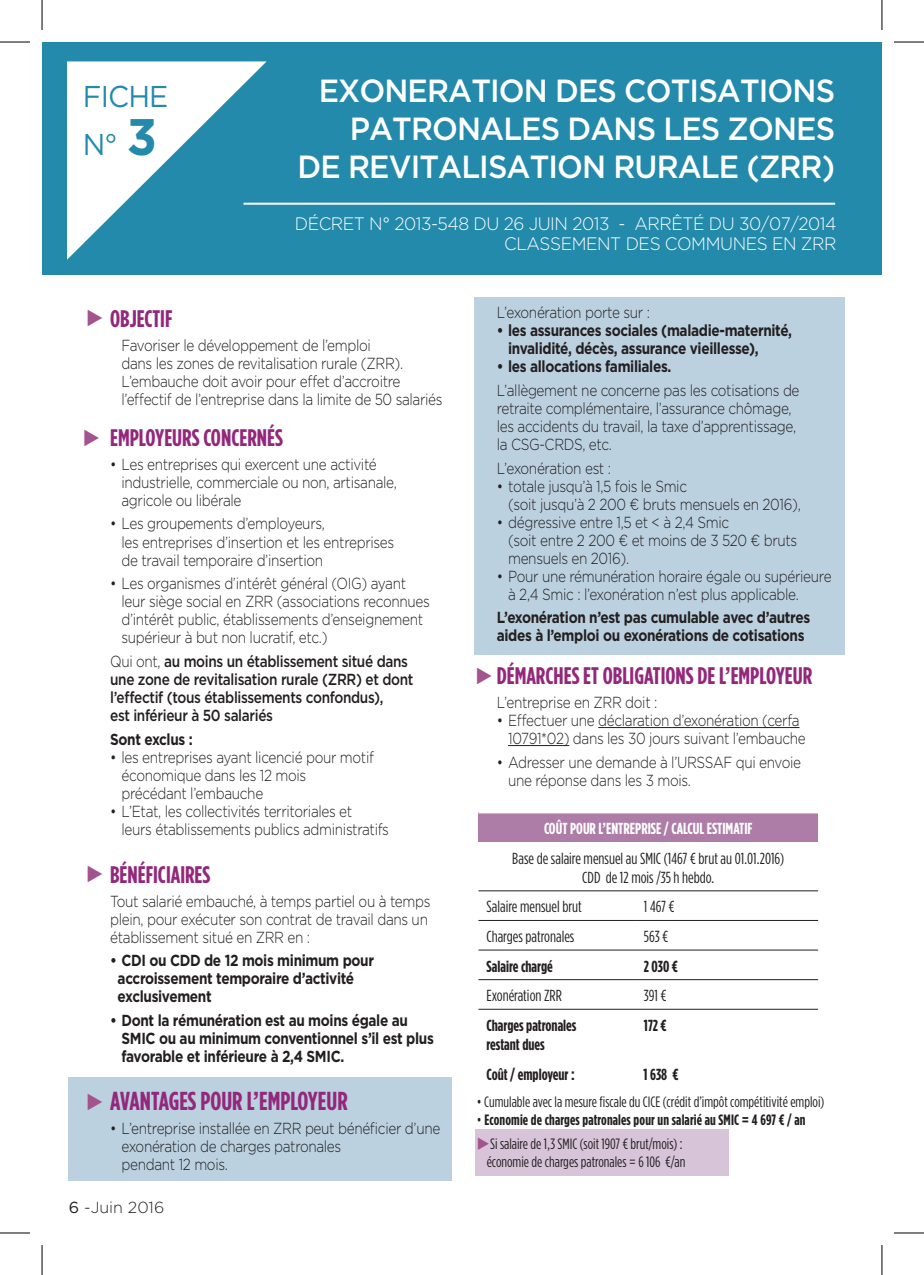
<style>
.page{position:relative;width:924px;height:1275px;background:#fff}
.page>*{position:absolute;margin:0;border:0;box-sizing:border-box;transform-origin:0 0}
.t1{font:500 32px/38.4px "Gotham";letter-spacing:-.03em;color:#fff;text-align:right;scale:.95 1}
.t2{font:30px/47.8px "Gotham";letter-spacing:-.03em;color:#238aab;scale:.95 1}
.t3{font:700 condensed 26px "Gotham HTF";color:#93287b}
.t4{font:700 condensed 24px "Gotham HTF";color:#93287b}
.t5{font:300 18px/20px "Gotham";letter-spacing:-.025em;color:#fff;text-align:right;scale:.95 1}
.t6{font:300 16px/18px "Gotham";letter-spacing:-.025em;color:#231f20;scale:.85 1}
.t7{font:700 16px/18px "Gotham";letter-spacing:-.025em;color:#231f20;scale:.85 1}
.t8{font:500 16px/18px "Gotham";letter-spacing:-.025em;color:#231f20;scale:.85 1}
.t9{font:condensed 16px/19.2px "Gotham HTF";color:#231f20;text-align:center}
.t10{font:700 condensed 16px/19.2px "Gotham HTF";color:#231f20}
.t11{font:700 condensed 16px "Gotham HTF";color:#fff}
.t12{font:300 16px "Gotham";color:#231f20}
.t13{font:condensed 15px/18px "Gotham HTF";color:#231f20;text-align:right}
.t14{font:700 condensed 15px "Gotham HTF";letter-spacing:.01em;color:#231f20}
.s1{font-weight:700;font-size:51.4px}
.s2{font-weight:300}
.s3{font-weight:400}
.s4{color:#a3538e}
</style>
<div class="page">
<div style="left:475px;top:1129px;width:253px;height:47px;background:#d8c4d8"></div>
<div style="left:474px;top:298px;width:370px;height:357px;background:#bcd1df"></div>
<div style="left:68px;top:1077px;width:383px;height:103px;background:#bcd1df"></div>
<div style="left:42px;top:42px;width:838px;height:232px;background:#238aab"></div>
<svg style="left:67px;top:61px;width:199px;height:199px"></svg>
<hr style="left:243px;top:203px;width:591px;height:2px;background:#fff">
<hr style="left:598px;top:727px;width:201px;height:1px;background:#231f20">
<hr style="left:508px;top:745px;width:61px;height:1px;background:#231f20">
<div style="left:478px;top:812px;width:339px;height:30px;background:#ad7da8"></div>
<hr style="left:478px;top:811px;width:157px;height:2px;background:#fff">
<hr style="left:635px;top:811px;width:182px;height:2px;background:#fff">
<hr style="left:635px;top:920px;width:182px;height:1px;background:#231f20">
<hr style="left:478px;top:920px;width:157px;height:1px;background:#231f20">
<hr style="left:478px;top:890px;width:157px;height:1px;background:#231f20">
<hr style="left:635px;top:890px;width:182px;height:1px;background:#231f20">
<hr style="left:478px;top:1009px;width:157px;height:1px;background:#231f20">
<hr style="left:635px;top:949px;width:182px;height:1px;background:#231f20">
<hr style="left:478px;top:949px;width:157px;height:1px;background:#231f20">
<hr style="left:478px;top:979px;width:157px;height:1px;background:#231f20">
<hr style="left:635px;top:979px;width:182px;height:1px;background:#231f20">
<hr style="left:635px;top:1009px;width:182px;height:1px;background:#231f20">
<hr style="left:0;top:42px;width:30px;height:1px;background:#000">
<hr style="left:893px;top:42px;width:30px;height:1px;background:#000">
<hr style="left:0;top:1232px;width:30px;height:1px;background:#000">
<hr style="left:893px;top:1232px;width:30px;height:1px;background:#000">
<hr style="left:42px;top:0;width:1px;height:30px;background:#000">
<hr style="left:42px;top:1245px;width:1px;height:30px;background:#000">
<hr style="left:881px;top:0;width:1px;height:30px;background:#000">
<hr style="left:881px;top:1245px;width:1px;height:30px;background:#000">
<h2 class="t2" style="left:83px;top:72px;width:92px">FICHE<br>N° <span class="s1">3</span></h2>
<h1 class="t1" style="left:297px;top:71px;width:567px">EXONERATION DES COTISATIONS<br>PATRONALES DANS LES ZONES<br>DE REVITALISATION RURALE (ZRR)</h1>
<p class="t5" style="left:294px;top:213px;width:571px">DÉCRET N° 2013-548 DU 26 JUIN 2013 - ARRÊTÉ DU 30/07/2014<br>CLASSEMENT DES COMMUNES EN ZRR</p>
<h3 class="t4" style="left:110px;top:305px;width:64px">OBJECTIF</h3>
<p class="t6" style="left:121px;top:336px;width:379px">Favoriser le développement de l’emploi<br>dans les zones de revitalisation rurale (ZRR).<br>L’embauche doit avoir pour effet d’accroitre l’effectif de l’entreprise dans la limite de 50 salariés</p>
<h3 class="t4" style="left:110px;top:424px;width:174px">EMPLOYEURS CONCERNÉS</h3>
<p class="t6" style="left:121px;top:455px;width:325px;text-indent:-11px">• Les entreprises qui exercent une activité industrielle, commerciale ou non, artisanale, agricole ou libérale</p>
<p class="t6" style="left:121px;top:514px;width:322px;text-indent:-11px">• Les groupements d’employeurs,<br>les entreprises d’insertion et les entreprises de travail temporaire d’insertion</p>
<p class="t6" style="left:121px;top:574px;width:364px;text-indent:-11px">• Les organismes d’intérêt général (OIG) ayant leur siège social en ZRR (associations reconnues d’intérêt public, établissements d’enseignement supérieur à but non lucratif, etc.)</p>
<p class="t8" style="left:110px;top:652px;width:358px"><span class="s2">Qui ont,</span> au moins un établissement situé dans une zone de revitalisation rurale (ZRR) et dont l’effectif (tous établissements confondus),<br>est inférieur à 50 salariés</p>
<p class="t7" style="left:110px;top:730px;width:99px">Sont exclus :</p>
<p class="t6" style="left:121px;top:747px;width:298px;text-indent:-11px">• les entreprises ayant licencié pour motif économique dans les 12 mois précédant l’embauche</p>
<p class="t6" style="left:121px;top:801px;width:316px;text-indent:-11px">• L’Etat, les collectivités territoriales et<br>leurs établissements publics administratifs</p>
<h3 class="t4" style="left:110px;top:861px;width:102px">BÉNÉFICIAIRES</h3>
<p class="t6" style="left:110px;top:891px;width:378px">Tout salarié embauché, à temps partiel ou à temps plein, pour exécuter son contrat de travail dans un établissement situé en ZRR en :</p>
<p class="t7" style="left:118px;top:951px;width:303px;text-indent:-7px">• CDI ou CDD de 12 mois minimum pour accroissement temporaire d’activité exclusivement</p>
<p class="t7" style="left:121px;top:1011px;width:369px;text-indent:-11px">• Dont la rémunération est au moins égale au<br>SMIC ou au minimum conventionnel s’il est plus favorable et inférieure à 2,4 SMIC.</p>
<h3 class="t3" style="left:110px;top:1086px;width:239px">AVANTAGES POUR L’EMPLOYEUR</h3>
<p class="t6" style="left:121px;top:1118px;width:376px;text-indent:-11px">• L’entreprise installée en ZRR peut bénéficier d’une exonération de charges patronales<br>pendant 12 mois.</p>
<p class="t12" style="left:69px;top:1197px;width:97px"><span class="s3">6</span> -Juin 2016</p>
<p class="t6" style="left:496px;top:303px;width:182px">L’exonération porte sur :</p>
<p class="t7" style="left:508px;top:321px;width:335px;text-indent:-11px">• les assurances sociales (maladie-maternité, invalidité, décès, assurance vieillesse),</p>
<p class="t7" style="left:496px;top:357px;width:207px">• les allocations familiales.</p>
<p class="t6" style="left:496px;top:381px;width:357px">L’allègement ne concerne pas les cotisations de retraite complémentaire, l’assurance chômage, les accidents du travail, la taxe d’apprentissage, la CSG-CRDS, etc.</p>
<p class="t6" style="left:496px;top:458px;width:136px">L’exonération est :</p>
<p class="t6" style="left:508px;top:476px;width:345px;text-indent:-11px">• totale jusqu’à 1,5 fois le Smic<br>(soit jusqu’à 2 200 € bruts mensuels en 2016),</p>
<p class="t6" style="left:508px;top:512px;width:342px;text-indent:-11px">• dégressive entre 1,5 et &lt; à 2,4 Smic<br>(soit entre 2 200 € et moins de 3 520 € bruts mensuels en 2016).</p>
<p class="t6" style="left:508px;top:566px;width:382px;text-indent:-11px">• Pour une rémunération horaire égale ou supérieure à 2,4 Smic : l’exonération n’est plus applicable.</p>
<p class="t7" style="left:496px;top:608px;width:370px">L’exonération n’est pas cumulable avec d’autres aides à l’emploi ou exonérations de cotisations</p>
<h3 class="t4" style="left:496px;top:662px;width:317px">DÉMARCHES ET OBLIGATIONS DE L’EMPLOYEUR</h3>
<p class="t6" style="left:496px;top:693px;width:190px">L’entreprise en ZRR doit :</p>
<p class="t6" style="left:508px;top:711px;width:351px;text-indent:-11px">• Effectuer une déclaration d’exonération (cerfa<br>10791*02) dans les 30 jours suivant l’embauche</p>
<p class="t6" style="left:508px;top:752px;width:346px;text-indent:-11px">• Adresser une demande à l’URSSAF qui envoie une réponse dans les 3 mois.</p>
<p class="t11" style="left:543px;top:819px;width:210px">COÛT POUR L’ENTREPRISE / CALCUL ESTIMATIF</p>
<p class="t9" style="left:512px;top:848px;width:273px">Base de salaire mensuel au SMIC (1467 ¤ brut au 01.01.2016)<br>CDD de 12 mois /35 h hebdo.</p>
<p class="t9" style="left:486px;top:897px;width:97px">Salaire mensuel brut</p>
<p class="t9" style="left:643px;top:897px;width:32px">1 467 ¤</p>
<p class="t9" style="left:486px;top:926px;width:89px">Charges patronales</p>
<p class="t9" style="left:643px;top:926px;width:26px">563 ¤</p>
<p class="t10" style="left:486px;top:956px;width:68px">Salaire chargé</p>
<p class="t10" style="left:643px;top:956px;width:36px">2 030 ¤</p>
<p class="t9" style="left:486px;top:985px;width:77px">Exonération ZRR</p>
<p class="t9" style="left:643px;top:985px;width:24px">391 ¤</p>
<p class="t10" style="left:486px;top:1015px;width:91px">Charges patronales restant dues</p>
<p class="t10" style="left:643px;top:1015px;width:24px">172 ¤</p>
<p class="t10" style="left:486px;top:1064px;width:90px">Coût / employeur :</p>
<p class="t10" style="left:643px;top:1064px;width:36px">1 638 ¤</p>
<p class="t13" style="left:476px;top:1092px;width:349px">• Cumulable avec la mesure fiscale du CICE (crédit d’impôt compétitivité emploi)</p>
<p class="t14" style="left:476px;top:1111px;width:330px"><span class="s3">•</span> Economie de charges patronales pour un salarié au SMIC = 4 697 ¤ / an</p>
<p class="t13" style="left:476px;top:1134px;width:210px"><span class="s4">◆</span>Si salaire de 1,3 SMIC (soit 1907 ¤ brut/mois) : économie de charges patronales = 6 106 ¤/an</p>
</div>
